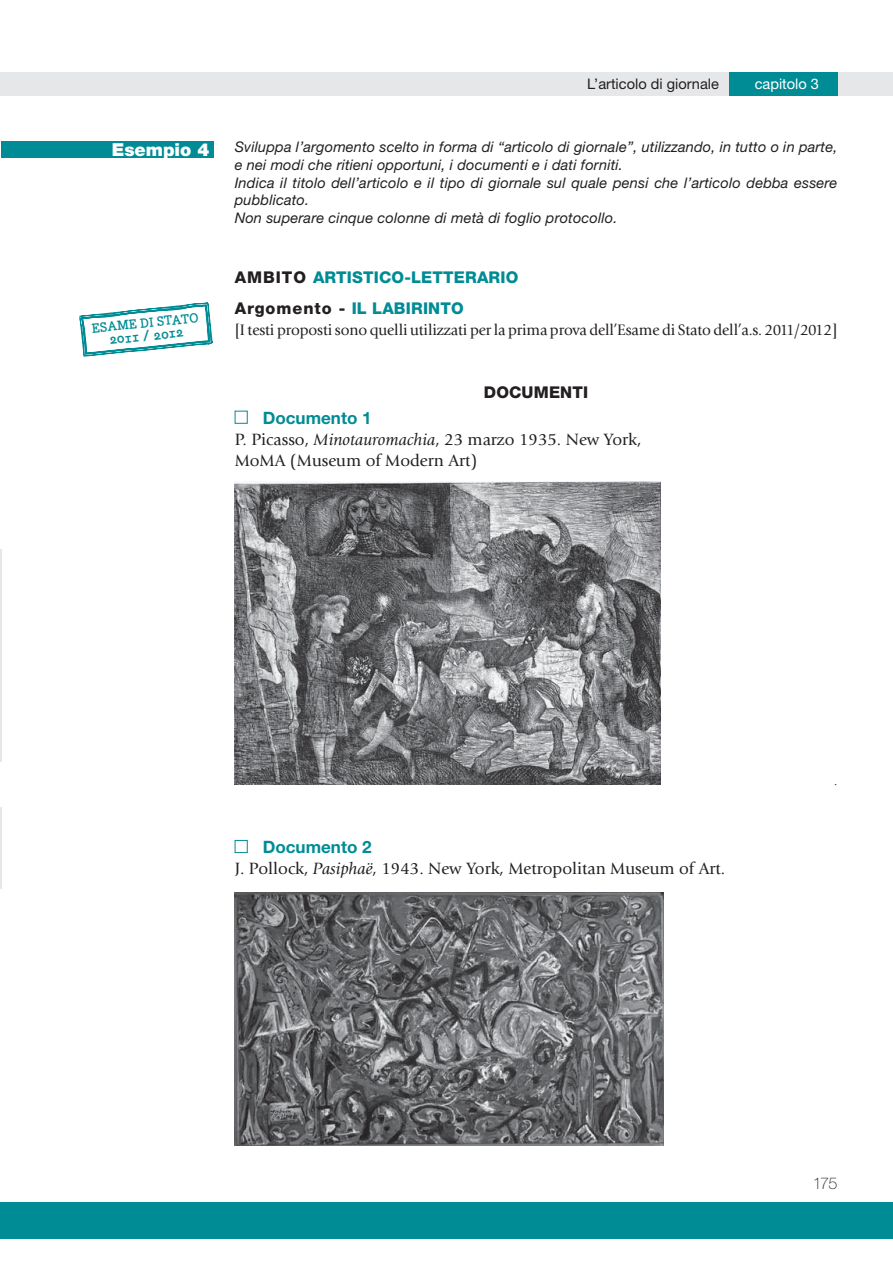
<style>
.page{position:relative;width:893px;height:1263px;background:#fff}
.page>*{position:absolute;margin:0;border:0;box-sizing:border-box;transform-origin:0 0}
.t1{font:900 17.85px "Helvetica Neue LT Std";color:#fff}
.t2{font:17.1px/21.1px "Giovanni Std";color:#231f20}
.t3{font:700 17.1px "Helvetica Neue LT Std";color:#008c95}
.t4{font:800 16.2px/30.3px "Helvetica Neue LT Std";letter-spacing:.01em;color:#008c95}
.t5{font:800 16.2px "Helvetica Neue LT Std";letter-spacing:.01em;color:#231f20}
.t6{font:100 16.2px "Helvetica Neue LT Std";color:#231f20}
.t7{font:15.75px "Giovanni Std";letter-spacing:-.005em;color:#231f20}
.t8{font:italic 14.55px/17.9px "Helvetica Neue LT Std";letter-spacing:.01em;color:#231f20}
.t9{font:14.55px "Helvetica Neue LT Std";color:#231f20}
.t10{font:14.55px "Helvetica Neue LT Std";color:#fff}
.t11{font:700 14.55px "Bodoni Egyptian";color:#008c95}
.t12{font:700 13.05px "Bodoni Egyptian";color:#008c95}
.t13{font:12.15px "Giovanni Std";color:#231f20}
.s1{color:#231f20}
.s2{font-style:italic}
</style>
<div class="page">
<div style="left:0;top:72px;width:893px;height:24px;background:#e6e7e8"></div>
<div style="left:729px;top:72px;width:108px;height:24px;background:#008c95"></div>
<hr style="left:0;top:549px;width:1px;height:212px;background:#e6e7e8">
<hr style="left:0;top:807px;width:1px;height:81px;background:#e6e7e8">
<div style="left:235px;top:411px;width:13px;height:13px;border:1px solid #008c95"></div>
<img style="left:235px;top:481px;width:426px;height:304px">
<div style="left:235px;top:840px;width:13px;height:13px;border:1px solid #008c95"></div>
<img style="left:235px;top:892px;width:428px;height:253px">
<div style="left:0;top:1202px;width:893px;height:37px;background:#008c95"></div>
<div style="left:1px;top:141px;width:213px;height:17px;background:#008c95"></div>
<svg style="left:79px;top:302px;width:134px;height:55px"></svg>
<p class="t1" style="left:112px;top:139px;width:99px">Esempio 4</p>
<p class="t12" style="left:91px;top:320px;width:109px;rotate:-6deg">ESAME DI STATO</p>
<p class="t11" style="left:109px;top:330px;width:76px;rotate:-6deg">2011 / 2012</p>
<p class="t10" style="left:755px;top:75px;width:66px">capitolo 3</p>
<p class="t9" style="left:606px;top:75px;width:114px">L’analisi del testo</p>
<p class="t10" style="left:811px;top:75px;width:10px">12</p>
<p class="t9" style="left:587px;top:75px;width:133px">L’articolo di giornale</p>
<p class="t8" style="left:235px;top:138px;width:604px">Sviluppa l’argomento scelto in forma di “articolo di giornale”, utilizzando, in tutto o in parte, e nei modi che ritieni opportuni, i documenti e i dati forniti.<br>Indica il titolo dell’articolo e il tipo di giornale sul quale pensi che l’articolo debba essere pubblicato.<br>Non superare cinque colonne di metà di foglio protocollo.</p>
<p class="t4" style="left:235px;top:262px;width:285px"><span class="s1">AMBITO</span> ARTISTICO-LETTERARIO<br><span class="s1">Argomento -</span> IL LABIRINTO</p>
<p class="t7" style="left:235px;top:321px;width:604px">[I testi proposti sono quelli utilizzati per la prima prova dell’Esame di Stato dell’a.s. 2011/2012]</p>
<p class="t5" style="left:484px;top:383px;width:106px">DOCUMENTI</p>
<p class="t3" style="left:263px;top:407px;width:110px">Documento 1</p>
<p class="t2" style="left:235px;top:429px;width:408px">P. Picasso, <span class="s2">Minotauromachia</span>, 23 marzo 1935. New York,<br>MoMA (Museum of Modern Art)</p>
<p class="t3" style="left:263px;top:836px;width:110px">Documento 2</p>
<p class="t2" style="left:235px;top:858px;width:492px">J. Pollock, <span class="s2">Pasiphaë</span>, 1943. New York, Metropolitan Museum of Art.</p>
<p class="t13" style="left:834px;top:774px;width:5px">.</p>
<p class="t6" style="left:813px;top:1174px;width:26px">175</p>
</div>
